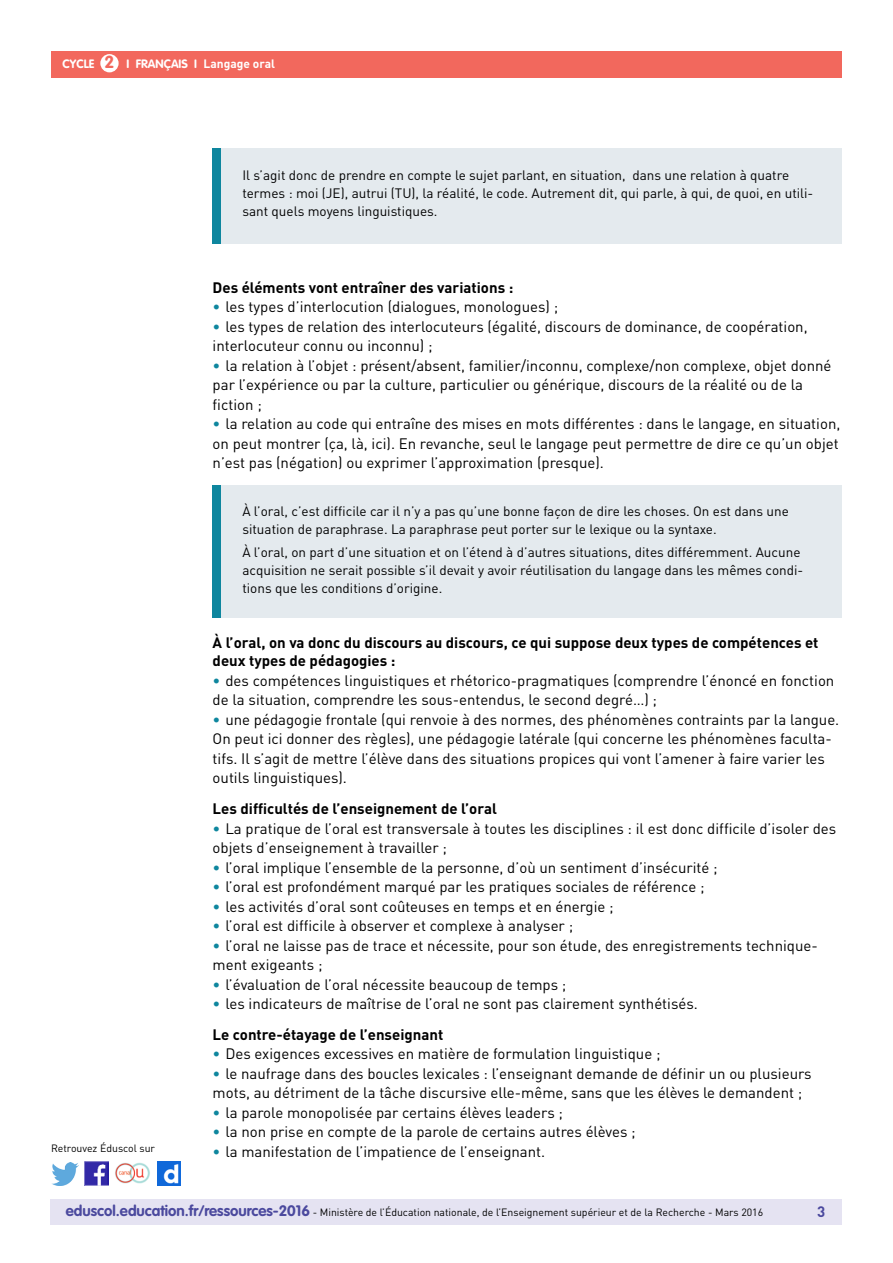
<style>
.page{position:relative;width:893px;height:1263px;background:#fff}
.page>*{position:absolute;margin:0;border:0;box-sizing:border-box;transform-origin:0 0}
.t1{font:700 17.25px "VAG Rounded Std";color:#f2685d}
.t2{font:15px/19.5px "DIN Pro";color:#000}
._06_Texte_courant{font:700 15px/18px "DIN Pro";color:#000}
.t3{font:700 15px "DIN Pro";color:#4b499e}
._15_texte_encadré{font:13.5px/18px "DIN Pro";color:#000}
.t4{font:700 12px "VAG Rounded Std";color:#fff}
.t5{font:700 12px "DIN Pro";color:#fff}
.t6{font:10.5px "DIN Pro";color:#000}
.s1{color:#0e869e}
.s2{font-family:"VAG Rounded Std";font-weight:700;font-size:15px;color:#4b499e}
</style>
<div class="page">
<div style="left:50px;top:1199px;width:791px;height:26px;background:#e5e3f2"></div>
<div style="left:51px;top:51px;width:791px;height:27px;background:#f2685d"></div>
<div style="left:100px;top:54px;width:19px;height:18px;background:#fff;border-radius:50%"></div>
<img style="left:85px;top:1162px;width:23px;height:23px">
<img style="left:51px;top:1163px;width:28px;height:22px">
<img style="left:158px;top:1162px;width:22px;height:23px">
<img style="left:115px;top:1162px;width:35px;height:22px">
<div style="left:213px;top:149px;width:629px;height:95px;background:#e4eaee"></div>
<div style="left:213px;top:149px;width:8px;height:95px;background:#0e869e"></div>
<div style="left:213px;top:485px;width:629px;height:133px;background:#e4eaee"></div>
<div style="left:213px;top:485px;width:8px;height:133px;background:#0e869e"></div>
<p class="t1" style="left:105px;top:52px;width:11px">2</p>
<p class="t5" style="left:204px;top:56px;width:73px">Langage oral</p>
<p class="t4" style="left:63px;top:57px;width:33px">CYCLE</p>
<p class="t4" style="left:127px;top:57px;width:72px">I FRANÇAIS I</p>
<p class="_15_texte_encadré" style="left:242px;top:166px;width:572px">Il s’agit donc de prendre en compte le sujet parlant, en situation, dans une relation à quatre termes : moi (JE), autrui (TU), la réalité, le code. Autrement dit, qui parle, à qui, de quoi, en utili&shy;sant quels moyens linguistiques.</p>
<p class="_06_Texte_courant" style="left:213px;top:278px;width:302px">Des éléments vont entraîner des variations :</p>
<p class="t2" style="left:213px;top:297px;width:347px"><span class="s1">•</span> les types d’interlocution (dialogues, monologues) ;</p>
<p class="t2" style="left:213px;top:316px;width:597px"><span class="s1">•</span> les types de relation des interlocuteurs (égalité, discours de dominance, de coopération, interlocuteur connu ou inconnu) ;</p>
<p class="t2" style="left:213px;top:355px;width:620px"><span class="s1">•</span> la relation à l’objet : présent/absent, familier/inconnu, complexe/non complexe, objet donné par l’expérience ou par la culture, particulier ou générique, discours de la réalité ou de la fiction ;</p>
<p class="t2" style="left:213px;top:414px;width:629px;text-align:justify"><span class="s1">•</span> la relation au code qui entraîne des mises en mots différentes : dans le langage, en situation, on peut montrer (ça, là, ici). En revanche, seul le langage peut permettre de dire ce qu’un objet n’est pas (négation) ou exprimer l’approximation (presque).</p>
<p class="t6" style="left:51px;top:1141px;width:106px">Retrouvez Éduscol sur</p>
<p class="_15_texte_encadré" style="left:242px;top:502px;width:548px">À l’oral, c’est difficile car il n’y a pas qu’une bonne façon de dire les choses. On est dans une situation de paraphrase. La paraphrase peut porter sur le lexique ou la syntaxe.</p>
<p class="_15_texte_encadré" style="left:242px;top:542px;width:562px">À l’oral, on part d’une situation et on l’étend à d’autres situations, dites différemment. Aucune acquisition ne serait possible s’il devait y avoir réutilisation du langage dans les mêmes condi&shy;tions que les conditions d’origine.</p>
<p class="_06_Texte_courant" style="left:213px;top:633px;width:607px">À l’oral, on va donc du discours au discours, ce qui suppose deux types de compétences et deux types de pédagogies :</p>
<p class="t2" style="left:213px;top:670px;width:623px"><span class="s1">•</span> des compétences linguistiques et rhétorico-pragmatiques (comprendre l’énoncé en fonction de la situation, comprendre les sous-entendus, le second degré…) ;</p>
<p class="t2" style="left:213px;top:709px;width:628px"><span class="s1">•</span> une pédagogie frontale (qui renvoie à des normes, des phénomènes contraints par la langue.<br>On peut ici donner des règles), une pédagogie latérale (qui concerne les phénomènes faculta&shy;tifs. Il s’agit de mettre l’élève dans des situations propices qui vont l’amener à faire varier les outils linguistiques).</p>
<p class="_06_Texte_courant" style="left:213px;top:799px;width:286px">Les difficultés de l’enseignement de l’oral</p>
<p class="t2" style="left:213px;top:818px;width:625px"><span class="s1">•</span> La pratique de l’oral est transversale à toutes les disciplines : il est donc difficile d’isoler des objets d’enseignement à travailler ;</p>
<p class="t2" style="left:213px;top:857px;width:506px"><span class="s1">•</span> l’oral implique l’ensemble de la personne, d’où un sentiment d’insécurité ;</p>
<p class="t2" style="left:213px;top:877px;width:493px"><span class="s1">•</span> l’oral est profondément marqué par les pratiques sociales de référence ;</p>
<p class="t2" style="left:213px;top:896px;width:403px"><span class="s1">•</span> les activités d’oral sont coûteuses en temps et en énergie ;</p>
<p class="t2" style="left:213px;top:916px;width:362px"><span class="s1">•</span> l’oral est difficile à observer et complexe à analyser ;</p>
<p class="t2" style="left:213px;top:935px;width:607px"><span class="s1">•</span> l’oral ne laisse pas de trace et nécessite, pour son étude, des enregistrements technique&shy;ment exigeants ;</p>
<p class="t2" style="left:213px;top:974px;width:355px"><span class="s1">•</span> l’évaluation de l’oral nécessite beaucoup de temps ;</p>
<p class="t2" style="left:213px;top:994px;width:487px"><span class="s1">•</span> les indicateurs de maîtrise de l’oral ne sont pas clairement synthétisés.</p>
<p class="_06_Texte_courant" style="left:213px;top:1025px;width:232px">Le contre-étayage de l’enseignant</p>
<p class="t2" style="left:213px;top:1044px;width:449px"><span class="s1">•</span> Des exigences excessives en matière de formulation linguistique ;</p>
<p class="t2" style="left:213px;top:1063px;width:601px"><span class="s1">•</span> le naufrage dans des boucles lexicales : l’enseignant demande de définir un ou plusieurs mots, au détriment de la tâche discursive elle-même, sans que les élèves le demandent ;</p>
<p class="t2" style="left:213px;top:1102px;width:352px"><span class="s1">•</span> la parole monopolisée par certains élèves leaders ;</p>
<p class="t2" style="left:213px;top:1122px;width:425px"><span class="s1">•</span> la non prise en compte de la parole de certains autres élèves ;</p>
<p class="t2" style="left:213px;top:1141px;width:334px"><span class="s1">•</span> la manifestation de l’impatience de l’enseignant.</p>
<p class="t6" style="left:66px;top:1205px;width:699px"><span class="s2">eduscol.education.fr/ressources-2016</span> - Ministère de l’Éducation nationale, de l’Enseignement supérieur et de la Recherche - Mars 2016</p>
<p class="t3" style="left:817px;top:1201px;width:10px">3</p>
</div>
